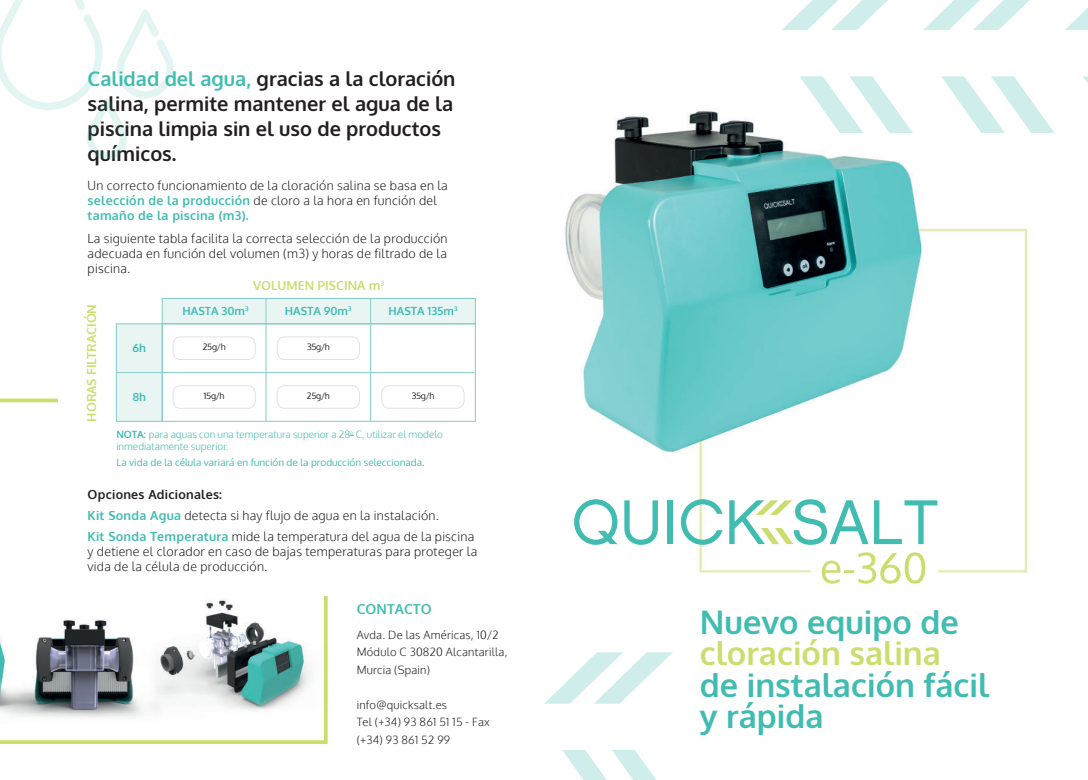
<style>
.page{position:relative;width:1088px;height:780px;background:#fff}
.page>*{position:absolute;margin:0;border:0;box-sizing:border-box;transform-origin:0 0}
.t1{font:700 32.5px/31.2px "Oxygen";color:#40bcb1}
.t2{font:700 32.5px "Oxygen";color:#ccdd6e}
.t3{font:700 20px/25px "Oxygen";color:#231f20}
.t4{font:700 13.75px "Oxygen";letter-spacing:.01em;color:#40bcb1}
.t5{font:300 12.5px/15px "Oxygen";letter-spacing:.02em;color:#231f20}
.t6{font:700 12.5px "Oxygen";color:#ccdd6e}
.t7{font:300 11.25px/17.5px "Oxygen";letter-spacing:.02em;color:#231f20}
.t8{font:700 11.25px "Oxygen";color:#40bcb1}
.t9{font:300 10px/12px "Oxygen";color:#40bcb1}
.t10{font:10px "Oxygen";color:#40bcb1}
.t11{font:8.75px "Oxygen";letter-spacing:-.03em;color:#231f20}
.s1{color:#40bcb1}
.s2{font-weight:700;color:#40bcb1}
.s3{font-weight:700}
</style>
<div class="page">
<svg style="left:0;top:398px;width:328px;height:345px"></svg>
<div style="left:58px;top:272px;width:425px;height:323px;background:#fff"></div>
<img style="left:544px;top:110px;width:484px;height:594px">
<div style="left:116px;top:324px;width:46px;height:97px;background:#e9f5f3"></div>
<div style="left:162px;top:298px;width:313px;height:26px;background:#e9f5f3"></div>
<div style="left:162px;top:323px;width:313px;height:98px;border:1px solid #84ccc6"></div>
<svg style="left:172px;top:336px;width:84px;height:24px"></svg>
<svg style="left:381px;top:385px;width:84px;height:24px"></svg>
<svg style="left:172px;top:385px;width:84px;height:24px"></svg>
<hr style="left:117px;top:372px;width:358px;height:1px;background:#84ccc6">
<div style="left:116px;top:323px;width:46px;height:98px;border:1px solid #84ccc6"></div>
<div style="left:162px;top:298px;width:313px;height:26px;border:1px solid #84ccc6"></div>
<svg style="left:277px;top:336px;width:83px;height:24px"></svg>
<svg style="left:277px;top:385px;width:83px;height:24px"></svg>
<hr style="left:370px;top:298px;width:1px;height:123px;background:#84ccc6">
<hr style="left:266px;top:298px;width:1px;height:123px;background:#84ccc6">
<svg style="left:799px;top:76px;width:114px;height:57px"></svg>
<svg style="left:782px;top:0;width:106px;height:30px"></svg>
<svg style="left:941px;top:76px;width:114px;height:57px"></svg>
<svg style="left:923px;top:0;width:107px;height:30px"></svg>
<svg style="left:1083px;top:76px;width:5px;height:7px"></svg>
<svg style="left:1065px;top:8px;width:23px;height:22px"></svg>
<svg style="left:562px;top:750px;width:94px;height:30px"></svg>
<svg style="left:544px;top:652px;width:129px;height:51px"></svg>
<svg style="left:0;top:0;width:174px;height:159px"></svg>
<svg style="left:822px;top:552px;width:103px;height:31px"></svg>
<svg style="left:574px;top:499px;width:43px;height:46px"></svg>
<svg style="left:624px;top:500px;width:34px;height:45px"></svg>
<div style="left:667px;top:500px;width:6px;height:44px;background:#40bcb1"></div>
<svg style="left:681px;top:499px;width:41px;height:46px"></svg>
<svg style="left:729px;top:499px;width:139px;height:46px"></svg>
<svg style="left:874px;top:500px;width:63px;height:44px"></svg>
<h2 class="t3" style="left:88px;top:68px;width:369px"><span class="s1">Calidad del agua,</span> gracias a la cloración salina, permite mantener el agua de la piscina limpia sin el uso de productos químicos.</h2>
<p class="t5" style="left:88px;top:179px;width:362px">Un correcto funcionamiento de la cloración salina se basa en la <span class="s2">selección de la producción</span> de cloro a la hora en función del <span class="s2">tamaño de la piscina (m3).</span></p>
<p class="t5" style="left:88px;top:232px;width:361px;text-align:justify">La siguiente tabla facilita la correcta selección de la producción adecuada en función del volumen (m3) y horas de filtrado de la piscina.</p>
<p class="t6" style="left:86px;top:421px;width:119px;rotate:-90deg">HORAS FILTRACIÓN</p>
<p class="t6" style="left:253px;top:280px;width:133px">VOLUMEN PISCINA m<sup>3</sup></p>
<p class="t8" style="left:133px;top:344px;width:15px">6h</p>
<p class="t8" style="left:133px;top:392px;width:15px">8h</p>
<p class="t8" style="left:182px;top:306px;width:67px">HASTA 30m<sup>3</sup></p>
<p class="t11" style="left:203px;top:343px;width:24px">25g/h</p>
<p class="t8" style="left:285px;top:306px;width:68px">HASTA 90m<sup>3</sup></p>
<p class="t8" style="left:389px;top:306px;width:70px">HASTA 135m<sup>3</sup></p>
<p class="t11" style="left:307px;top:343px;width:24px">35g/h</p>
<p class="t11" style="left:204px;top:392px;width:22px">15g/h</p>
<p class="t11" style="left:412px;top:392px;width:24px">35g/h</p>
<p class="t11" style="left:307px;top:392px;width:24px">25g/h</p>
<p class="t9" style="left:116px;top:429px;width:328px"><span class="s3">NOTA:</span> para aguas con una temperatura superior a 28<sup>o</sup> C, utilizar el modelo inmediatamente superior.</p>
<p class="t10" style="left:116px;top:458px;width:310px">La vida de la célula variará en función de la producción seleccionada.</p>
<p class="t5" style="left:88px;top:484px;width:388px;line-height:21.2px"><span class="s3">Opciones Adicionales:<br></span><span class="s2">Kit Sonda Agua</span> detecta si hay flujo de agua en la instalación.<br><span class="s2">Kit Sonda Temperatura</span> mide la temperatura del agua de la piscina</p>
<p class="t5" style="left:88px;top:545px;width:391px">y detiene el clorador en caso de bajas temperaturas para proteger la vida de la célula de producción.</p>
<p class="t4" style="left:357px;top:603px;width:77px">CONTACTO</p>
<p class="t7" style="left:357px;top:627px;width:152px">Avda. De las Américas, 10/2<br>Módulo C 30820 Alcantarilla,<br>Murcia (Spain)</p>
<p class="t7" style="left:357px;top:697px;width:134px">info@quicksalt.es<br>Tel (+34) 93 861 51 15 - Fax (+34) 93 861 52 99</p>
<h1 class="t1" style="left:700px;top:610px;width:260px">Nuevo equipo de</h1>
<h1 class="t2" style="left:700px;top:640px;width:243px">cloración salina</h1>
<h1 class="t1" style="left:700px;top:672px;width:291px">de instalación fácil y rápida</h1>
</div>
